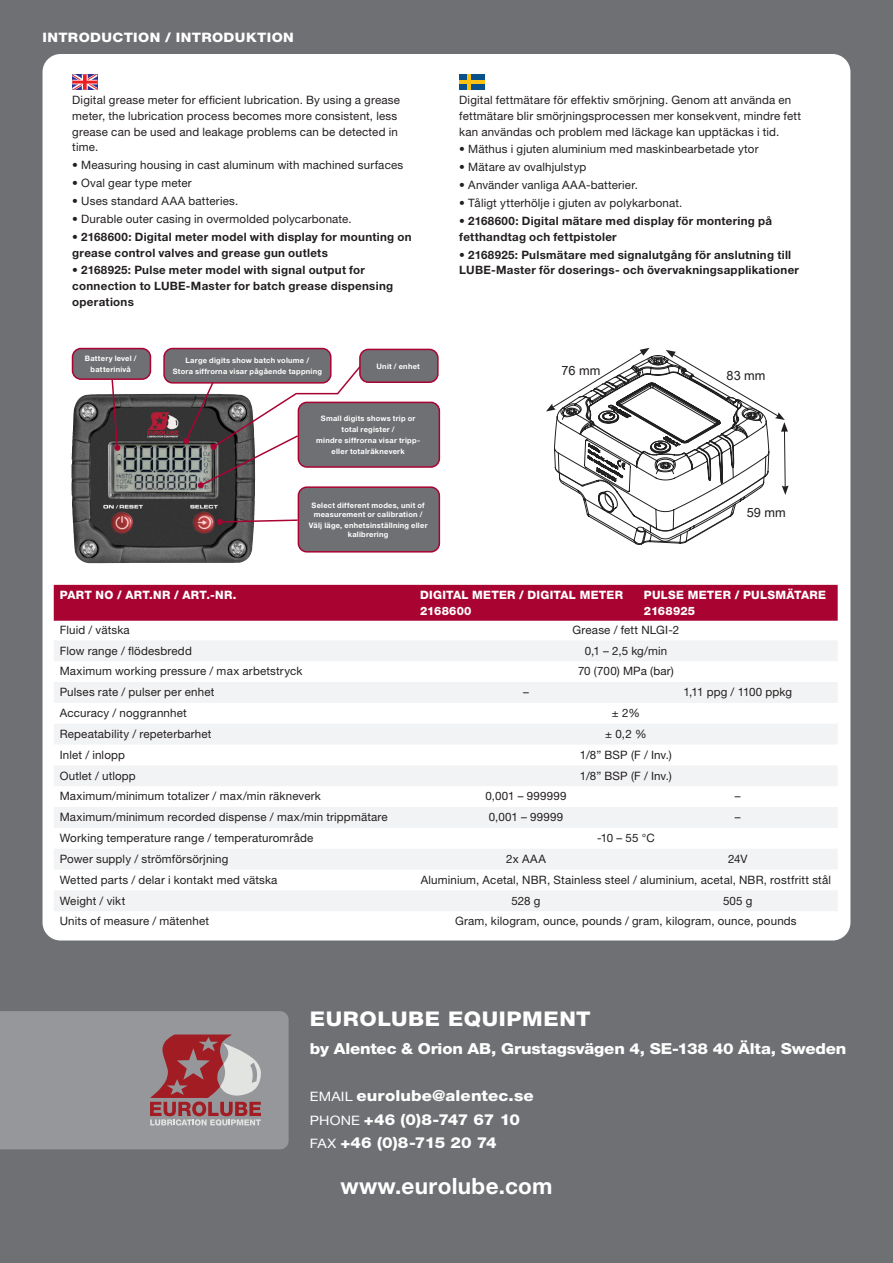
<style>
.page{position:relative;width:893px;height:1263px;background:#6f7073}
.page>*{position:absolute;margin:0;border:0;box-sizing:border-box;transform-origin:0 0}
.t1{font:700 22.5px "Helvetica Neue LT Std";letter-spacing:.015em;color:#fff}
.Bildtext{font:800 20.25px "Helvetica Neue LT Std";letter-spacing:.025em;color:#fff;scale:1.1 1}
.Bildtext-2{font:800 15.15px "Helvetica Neue LT Std";letter-spacing:-.01em;color:#fff;scale:1.1 1}
.Bildtext-3{font:800 15.15px "Helvetica Neue LT Std";letter-spacing:.01em;color:#fff;scale:1.1 1}
.Bildtext-4{font:800 13.05px "Helvetica Neue LT Std";letter-spacing:.025em;color:#fff;scale:1.1 1}
.t2{font:12.75px "Arial Unicode MS";color:#231f20}
.Bildtext-5{font:11.55px/15.8px "Helvetica Neue LT Std";letter-spacing:.015em;color:#231f20}
.Bildtext-6{font:700 11.55px/15.8px "Helvetica Neue LT Std";letter-spacing:.025em;color:#231f20}
.t3{font:800 11.55px "Helvetica Neue LT Std";letter-spacing:.02em;color:#fff}
.Styckeformat_2{font:700 7.5px/9px "Helvetica Neue LT Std";letter-spacing:.03em;color:#fff}
.s1{font-weight:800}
.s2{font-weight:400;font-size:13.05px}
</style>
<div class="page">
<svg style="left:0;top:1011px;width:289px;height:138px;background:#998e91"></svg>
<div style="left:43px;top:54px;width:807px;height:886px;background:#fff;border-radius:18px"></div>
<img style="left:72px;top:394px;width:166px;height:169px">
<svg style="left:546px;top:348px;width:243px;height:197px"></svg>
<svg style="left:111px;top:380px;width:9px;height:71px"></svg>
<svg style="left:217px;top:519px;width:81px;height:6px"></svg>
<svg style="left:183px;top:366px;width:180px;height:122px"></svg>
<div style="left:164px;top:348px;width:167px;height:35px;background:#6f7073;border-radius:9px"></div>
<div style="left:163px;top:348px;width:169px;height:36px;border:2px solid #a90332;border-radius:9px"></div>
<div style="left:298px;top:402px;width:141px;height:65px;background:#6f7073;border-radius:9px"></div>
<div style="left:298px;top:402px;width:142px;height:66px;border:2px solid #a90332;border-radius:9px"></div>
<div style="left:298px;top:487px;width:141px;height:65px;background:#6f7073;border-radius:9px"></div>
<div style="left:298px;top:486px;width:142px;height:66px;border:2px solid #a90332;border-radius:9px"></div>
<div style="left:73px;top:348px;width:77px;height:31px;background:#6f7073;border-radius:9px"></div>
<div style="left:72px;top:348px;width:79px;height:32px;border:2px solid #a90332;border-radius:9px"></div>
<div style="left:360px;top:349px;width:78px;height:33px;background:#6f7073;border-radius:9px"></div>
<div style="left:359px;top:349px;width:80px;height:34px;border:2px solid #a90332;border-radius:9px"></div>
<svg style="left:72px;top:74px;width:25px;height:16px"></svg>
<div style="left:459px;top:74px;width:25px;height:16px;background:#09518a"></div>
<hr style="left:467px;top:74px;width:3px;height:16px;background:#fdc111">
<hr style="left:459px;top:81px;width:25px;height:3px;background:#fdc111">
<div style="left:54px;top:585px;width:784px;height:36px;background:#a90332"></div>
<svg style="left:54px;top:641px;width:783px;height:270px;fill:#f2f3f4"></svg>
<p class="Bildtext-4" style="left:43px;top:29px;width:230px">INTRODUCTION / INTRODUKTION</p>
<p class="Bildtext-5" style="left:72px;top:92px;width:329px">Digital grease meter for efficient lubrication. By using a grease meter, the lubrication process becomes more consistent, less grease can be used and leakage problems can be detected in time.</p>
<p class="Bildtext-5" style="left:72px;top:157px;width:332px">• Measuring housing in cast aluminum with machined surfaces</p>
<p class="Bildtext-5" style="left:72px;top:175px;width:121px">• Oval gear type meter</p>
<p class="Bildtext-5" style="left:72px;top:193px;width:168px">• Uses standard AAA batteries.</p>
<p class="Bildtext-5" style="left:72px;top:211px;width:281px">• Durable outer casing in overmolded polycarbonate.</p>
<p class="Bildtext-6" style="left:72px;top:228px;width:341px">• 2168600: Digital meter model with display for mounting on grease control valves and grease gun outlets</p>
<p class="Bildtext-6" style="left:72px;top:262px;width:322px">• 2168925: Pulse meter model with signal output for connection to LUBE-Master for batch grease dispensing operations</p>
<p class="Styckeformat_2" style="left:85px;top:354px;width:53px">Battery level /</p>
<p class="Styckeformat_2" style="left:91px;top:365px;width:42px">batterinivå</p>
<p class="Styckeformat_2" style="left:186px;top:355px;width:125px">Large digits show batch volume /</p>
<p class="Styckeformat_2" style="left:173px;top:367px;width:151px">Stora siffrorna visar pågående tappning</p>
<p class="Styckeformat_2" style="left:321px;top:413px;width:96px">Small digits shows trip or</p>
<p class="Styckeformat_2" style="left:342px;top:424px;width:55px">total register /</p>
<p class="Styckeformat_2" style="left:316px;top:436px;width:105px">mindre siffrorna visar tripp-</p>
<p class="Styckeformat_2" style="left:332px;top:447px;width:75px">eller totalräkneverk</p>
<p class="Styckeformat_2" style="left:376px;top:361px;width:45px">Unit / enhet</p>
<p class="Styckeformat_2" style="left:312px;top:500px;width:115px">Select different modes, unit of measurement or calibration /</p>
<p class="Styckeformat_2" style="left:309px;top:520px;width:120px;text-align:center">Välj läge, enhetsinställning eller kalibrering</p>
<p class="Bildtext-5" style="left:459px;top:92px;width:343px">Digital fettmätare för effektiv smörjning. Genom att använda en fettmätare blir smörjningsprocessen mer konsekvent, mindre fett kan användas och problem med läckage kan upptäckas i tid.</p>
<p class="Bildtext-5" style="left:459px;top:141px;width:301px"><span class="s1">•</span> Mäthus i gjuten aluminium med maskinbearbetade ytor</p>
<p class="Bildtext-5" style="left:459px;top:159px;width:129px"><span class="s1">•</span> Mätare av ovalhjulstyp</p>
<p class="Bildtext-5" style="left:459px;top:177px;width:180px"><span class="s1">•</span> Använder vanliga AAA-batterier.</p>
<p class="Bildtext-5" style="left:459px;top:195px;width:225px"><span class="s1">•</span> Tåligt ytterhölje i gjuten av polykarbonat.</p>
<p class="Bildtext-6" style="left:459px;top:213px;width:314px">• 2168600: Digital mätare med display för montering på fetthandtag och fettpistoler</p>
<p class="Bildtext-6" style="left:459px;top:246px;width:341px">• 2168925: Pulsmätare med signalutgång för anslutning till<br>LUBE-Master för doserings- och övervakningsapplikationer</p>
<p class="t2" style="left:561px;top:361px;width:40px">76 mm</p>
<p class="t2" style="left:727px;top:366px;width:40px">83 mm</p>
<p class="t2" style="left:747px;top:503px;width:40px">59 mm</p>
<p class="t3" style="left:60px;top:588px;width:178px">PART NO / ART.NR / ART.-NR.</p>
<p class="t3" style="left:420px;top:588px;width:204px">DIGITAL METER / DIGITAL METER</p>
<p class="t3" style="left:420px;top:604px;width:53px">2168600</p>
<p class="t3" style="left:644px;top:588px;width:184px">PULSE METER / PULSMÄTARE</p>
<p class="t3" style="left:644px;top:604px;width:53px">2168925</p>
<p class="Bildtext-5" style="left:60px;top:622px;width:72px">Fluid / vätska</p>
<p class="Bildtext-5" style="left:572px;top:622px;width:108px">Grease / fett NLGI-2</p>
<p class="Bildtext-5" style="left:60px;top:642px;width:134px">Flow range / flödesbredd</p>
<p class="Bildtext-5" style="left:585px;top:642px;width:84px">0,1 – 2,5 kg/min</p>
<p class="Bildtext-5" style="left:60px;top:663px;width:244px">Maximum working pressure / max arbetstryck</p>
<p class="Bildtext-5" style="left:578px;top:663px;width:97px">70 (700) MPa (bar)</p>
<p class="Bildtext-5" style="left:60px;top:684px;width:156px">Pulses rate / pulser per enhet</p>
<p class="Bildtext-5" style="left:523px;top:684px;width:7px">–</p>
<p class="Bildtext-5" style="left:683px;top:684px;width:110px">1,11 ppg / 1100 ppkg</p>
<p class="Bildtext-5" style="left:60px;top:705px;width:128px">Accuracy / noggrannhet</p>
<p class="Bildtext-5" style="left:612px;top:705px;width:29px">± 2%</p>
<p class="Bildtext-5" style="left:60px;top:726px;width:153px">Repeatability / repeterbarhet</p>
<p class="Bildtext-5" style="left:605px;top:726px;width:43px">± 0,2 %</p>
<p class="Bildtext-5" style="left:60px;top:747px;width:67px">Inlet / inlopp</p>
<p class="Bildtext-5" style="left:580px;top:747px;width:93px">1/8” BSP (F / Inv.)</p>
<p class="Bildtext-5" style="left:60px;top:767px;width:78px">Outlet / utlopp</p>
<p class="Bildtext-5" style="left:580px;top:767px;width:93px">1/8” BSP (F / Inv.)</p>
<p class="Bildtext-5" style="left:60px;top:788px;width:263px">Maximum/minimum totalizer / max/min räkneverk</p>
<p class="Bildtext-5" style="left:485px;top:788px;width:83px">0,001 – 999999</p>
<p class="Bildtext-5" style="left:735px;top:788px;width:7px">–</p>
<p class="Bildtext-5" style="left:60px;top:809px;width:330px">Maximum/minimum recorded dispense / max/min trippmätare</p>
<p class="Bildtext-5" style="left:489px;top:809px;width:76px">0,001 – 99999</p>
<p class="Bildtext-5" style="left:735px;top:809px;width:7px">–</p>
<p class="Bildtext-5" style="left:60px;top:830px;width:255px">Working temperature range / temperaturområde</p>
<p class="Bildtext-5" style="left:597px;top:830px;width:59px">-10 – 55 °C</p>
<p class="Bildtext-5" style="left:60px;top:851px;width:170px">Power supply / strömförsörjning</p>
<p class="Bildtext-5" style="left:506px;top:851px;width:41px">2x AAA</p>
<p class="Bildtext-5" style="left:728px;top:851px;width:21px">24V</p>
<p class="Bildtext-5" style="left:60px;top:872px;width:219px">Wetted parts / delar i kontakt med vätska</p>
<p class="Bildtext-5" style="left:421px;top:872px;width:412px">Aluminium, Acetal, NBR, Stainless steel / aluminium, acetal, NBR, rostfritt stål</p>
<p class="Bildtext-5" style="left:60px;top:892px;width:67px">Weight / vikt</p>
<p class="Bildtext-5" style="left:511px;top:892px;width:31px">528 g</p>
<p class="Bildtext-5" style="left:723px;top:892px;width:31px">505 g</p>
<p class="Bildtext-5" style="left:60px;top:913px;width:151px">Units of measure / mätenhet</p>
<p class="Bildtext-5" style="left:455px;top:913px;width:343px">Gram, kilogram, ounce, pounds / gram, kilogram, ounce, pounds</p>
<p class="Bildtext" style="left:310px;top:1007px;width:257px">EUROLUBE EQUIPMENT</p>
<p class="Bildtext-2" style="left:310px;top:1039px;width:489px">by Alentec &amp; Orion AB, Grustagsvägen 4, SE-138 40 Älta, Sweden</p>
<p class="Bildtext-3" style="left:310px;top:1086px;width:205px"><span class="s2">EMAIL</span> eurolube@alentec.se</p>
<p class="Bildtext-2" style="left:310px;top:1110px;width:192px"><span class="s2">PHONE</span> +46 (0)8-747 67 10</p>
<p class="Bildtext-2" style="left:310px;top:1134px;width:171px"><span class="s2">FAX</span> +46 (0)8-715 20 74</p>
<p class="t1" style="left:340px;top:1172px;width:214px">www.eurolube.com</p>
</div>
